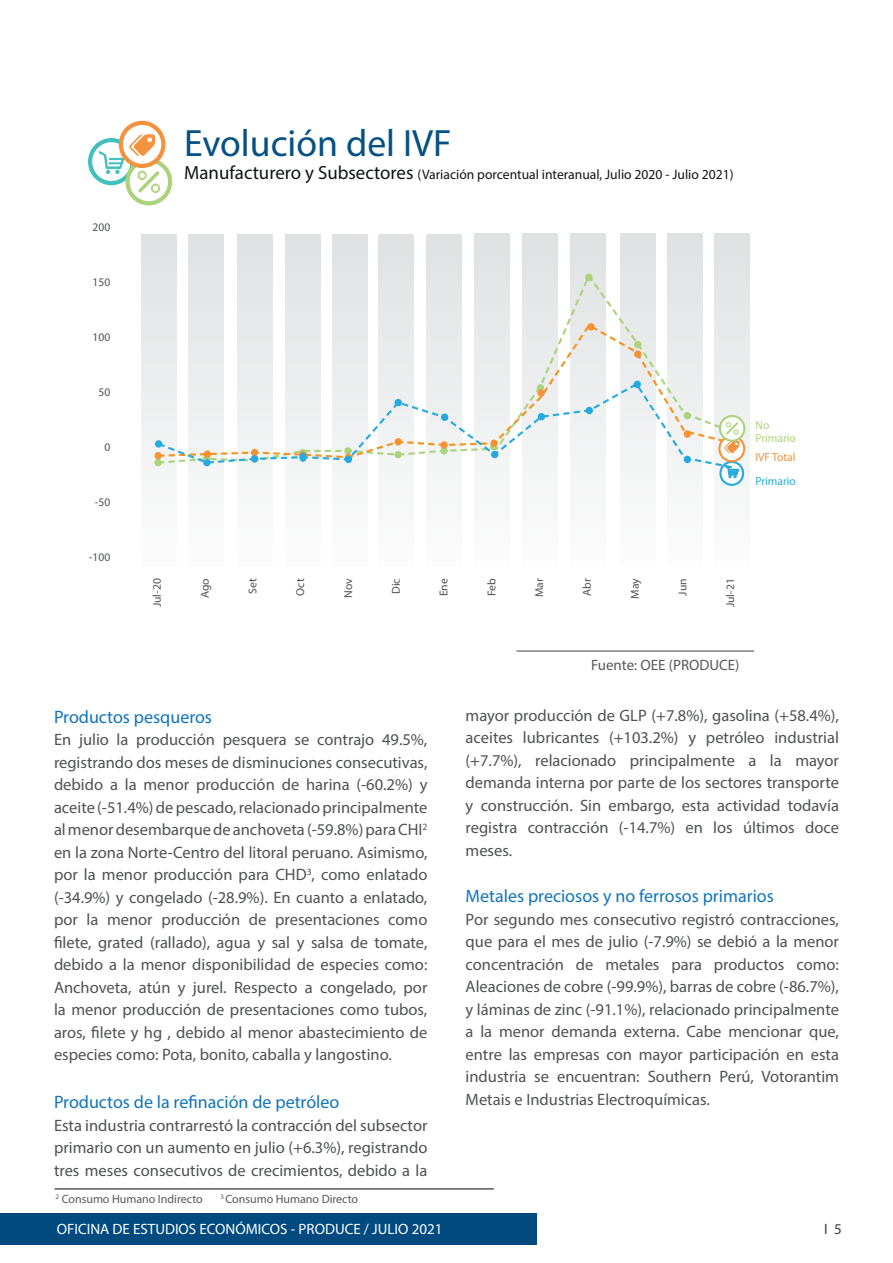
<style>
.page{position:relative;width:893px;height:1263px;background:#fff}
.page>*{position:absolute;margin:0;border:0;box-sizing:border-box;transform-origin:0 0}
.t1{font:700 38.1px "Pluto Sans Cond";color:#055183}
.t2{font:18px "Myriad Pro";color:#1074bc}
.t3{font:16.5px/22.5px "Myriad Pro";color:#4f5152;text-align:justify}
.t4{font:15px "Myriad Pro";color:#fff}
.t5{font:15px "Myriad Pro";color:#57585a}
.t6{font:15px "Myriad Pro";color:#3e3e3f}
.t7{font:300 13.8px "Pluto Sans Cond";color:#111416}
.t8{font:12px "Myriad Pro";color:#57585a}
.t9{font:300 11.7px "Pluto Sans Cond";color:#4f5252}
.t10{font:11.7px/12.8px "Pluto Sans Cond";color:#abd37c}
.t11{font:11.7px "Pluto Sans Cond";color:#24aae1}
.t12{font:11.7px "Pluto Sans Cond";color:#f4923e}
.t13{font:300 11.4px "Pluto Sans Cond";color:#4f5252}
.s1{font-weight:700;font-size:19.05px}
</style>
<div class="page">
<div style="left:0;top:1213px;width:536px;height:32px;background:#004a7f"></div>
<svg style="left:90px;top:140px;width:43px;height:43px"></svg>
<div style="left:88px;top:138px;width:47px;height:47px;border:4px solid #42c0be;border-radius:50%"></div>
<svg style="left:128px;top:160px;width:42px;height:43px"></svg>
<div style="left:125px;top:158px;width:47px;height:47px;border:4px solid #abd37c;border-radius:50%"></div>
<svg style="left:121px;top:123px;width:42px;height:43px"></svg>
<div style="left:119px;top:121px;width:47px;height:47px;border:4px solid #f4923e;border-radius:50%"></div>
<svg style="left:98px;top:134px;width:62px;height:59px"></svg>
<svg style="left:141px;top:233px;width:609px;height:253px"></svg>
<svg style="left:720px;top:462px;width:23px;height:23px"></svg>
<div style="left:719px;top:461px;width:25px;height:25px;border:2px solid #24aae1;border-radius:50%"></div>
<svg style="left:156px;top:272px;width:578px;height:50px"></svg>
<svg style="left:156px;top:322px;width:578px;height:59px"></svg>
<svg style="left:156px;top:381px;width:578px;height:89px"></svg>
<svg style="left:719px;top:436px;width:25px;height:25px"></svg>
<div style="left:718px;top:435px;width:27px;height:27px;border:2px solid #f4923e;border-radius:50%"></div>
<svg style="left:724px;top:441px;width:15px;height:37px"></svg>
<svg style="left:720px;top:416px;width:24px;height:25px"></svg>
<div style="left:719px;top:415px;width:26px;height:27px;border:2px solid #abd37c;border-radius:50%"></div>
<svg style="left:726px;top:422px;width:13px;height:13px"></svg>
<hr style="left:516px;top:650px;width:238px;height:2px;background:#57585a">
<hr style="left:54px;top:1188px;width:440px;height:1px;background:#57585a">
<p class="t9" style="left:93px;top:220px;width:19px">200</p>
<p class="t9" style="left:93px;top:275px;width:19px">150</p>
<p class="t9" style="left:93px;top:330px;width:19px">100</p>
<p class="t9" style="left:98px;top:385px;width:13px">50</p>
<p class="t9" style="left:104px;top:440px;width:7px">0</p>
<p class="t9" style="left:95px;top:495px;width:17px">-50</p>
<p class="t9" style="left:89px;top:550px;width:23px">-100</p>
<p class="t1" style="left:184px;top:119px;width:269px">Evolución del IVF</p>
<p class="t7" style="left:184px;top:165px;width:551px"><span class="s1">Manufacturero y Subsectores</span> (Variación porcentual interanual, Julio 2020 - Julio 2021)</p>
<p class="t10" style="left:755px;top:419px;width:42px">No<br>Primario</p>
<p class="t12" style="left:755px;top:450px;width:42px">IVF Total</p>
<p class="t11" style="left:755px;top:474px;width:42px">Primario</p>
<p class="t13" style="left:150px;top:607px;width:31px;rotate:-90deg">Jul-20</p>
<p class="t13" style="left:198px;top:598px;width:21px;rotate:-90deg">Ago</p>
<p class="t13" style="left:246px;top:594px;width:17px;rotate:-90deg">Set</p>
<p class="t13" style="left:293px;top:596px;width:19px;rotate:-90deg">Oct</p>
<p class="t13" style="left:341px;top:598px;width:21px;rotate:-90deg">Nov</p>
<p class="t13" style="left:389px;top:594px;width:17px;rotate:-90deg">Dic</p>
<p class="t13" style="left:437px;top:596px;width:20px;rotate:-90deg">Ene</p>
<p class="t13" style="left:484px;top:596px;width:19px;rotate:-90deg">Feb</p>
<p class="t13" style="left:532px;top:597px;width:20px;rotate:-90deg">Mar</p>
<p class="t13" style="left:580px;top:596px;width:19px;rotate:-90deg">Abr</p>
<p class="t13" style="left:628px;top:599px;width:22px;rotate:-90deg">May</p>
<p class="t13" style="left:676px;top:596px;width:19px;rotate:-90deg">Jun</p>
<p class="t13" style="left:723px;top:607px;width:31px;rotate:-90deg">Jul-21</p>
<p class="t5" style="left:591px;top:655px;width:150px">Fuente: OEE (PRODUCE)</p>
<p class="t2" style="left:54px;top:705px;width:160px">Productos pesqueros</p>
<p class="t3" style="left:54px;top:728px;width:375px">En julio la producción pesquera se contrajo 49.5%, registrando dos meses de disminuciones consecutivas, debido a la menor producción de harina (-60.2%) y aceite (-51.4%) de pescado, relacionado principalmente al menor desembarque de anchoveta (-59.8%) para CHI<sup>2 </sup>en la zona Norte-Centro del litoral peruano. Asimismo, por la menor producción para CHD<sup>3</sup>, como enlatado (-34.9%) y congelado (-28.9%). En cuanto a enlatado, por la menor producción de presentaciones como filete, grated (rallado), agua y sal y salsa de tomate, debido a la menor disponibilidad de especies como:<br>Anchoveta, atún y jurel. Respecto a congelado, por la menor producción de presentaciones como tubos, aros, filete y hg , debido al menor abastecimiento de especies como: Pota, bonito, caballa y langostino.</p>
<p class="t2" style="left:54px;top:1091px;width:287px">Productos de la refinación de petróleo</p>
<p class="t3" style="left:54px;top:1113px;width:375px">Esta industria contrarrestó la contracción del subsector primario con un aumento en julio (+6.3%), registrando tres meses consecutivos de crecimientos, debido a la</p>
<p class="t8" style="left:56px;top:1192px;width:149px"><sup>2</sup> Consumo Humano Indirecto</p>
<p class="t8" style="left:220px;top:1192px;width:139px"><sup>3</sup> Consumo Humano Directo</p>
<p class="t3" style="left:466px;top:704px;width:375px">mayor producción de GLP (+7.8%), gasolina (+58.4%), aceites lubricantes (+103.2%) y petróleo industrial (+7.7%), relacionado principalmente a la mayor demanda interna por parte de los sectores transporte y construcción. Sin embargo, esta actividad todavía registra contracción (-14.7%) en los últimos doce meses.</p>
<p class="t2" style="left:466px;top:885px;width:310px">Metales preciosos y no ferrosos primarios</p>
<p class="t3" style="left:466px;top:908px;width:375px">Por segundo mes consecutivo registró contracciones, que para el mes de julio (-7.9%) se debió a la menor concentración de metales para productos como:<br>Aleaciones de cobre (-99.9%), barras de cobre (-86.7%), y láminas de zinc (-91.1%), relacionado principalmente a la menor demanda externa. Cabe mencionar que, entre las empresas con mayor participación en esta industria se encuentran: Southern Perú, Votorantim Metais e Industrias Electroquímicas.</p>
<p class="t4" style="left:57px;top:1220px;width:387px">OFICINA DE ESTUDIOS ECONÓMICOS - PRODUCE / JULIO 2021</p>
<p class="t6" style="left:824px;top:1220px;width:19px">I 5</p>
</div>
